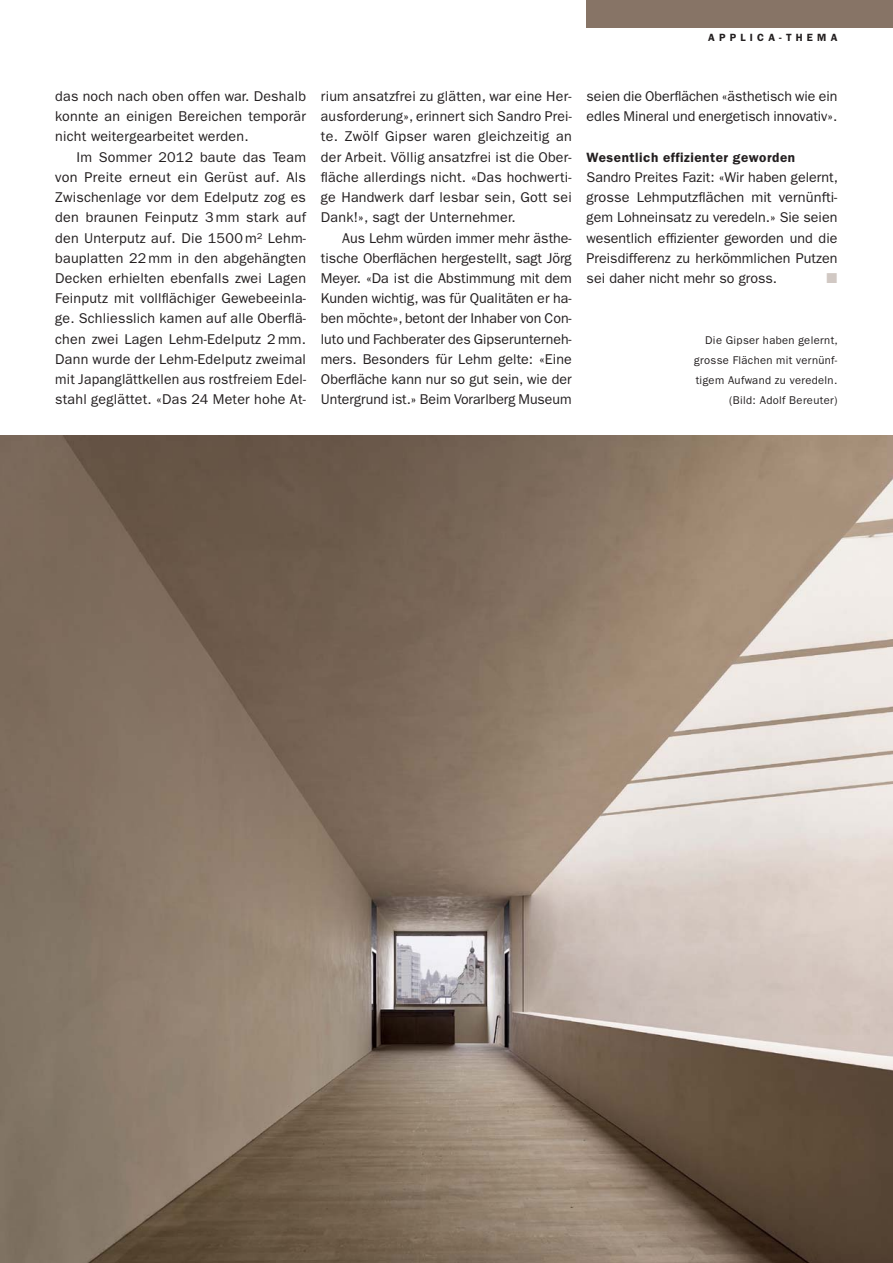
<style>
.page{position:relative;width:893px;height:1263px;background:#fff}
.page>*{position:absolute;margin:0;border:0;box-sizing:border-box;transform-origin:0 0}
.t1{font:14.25px/20.2px "ITC Franklin Gothic Std";color:#231f20;text-align:justify}
.t2{font:14.25px "Zapf Dingbats Std";color:#d1c8c3}
.t3{font:600 13.5px "ITC Franklin Gothic Std";letter-spacing:.04em;color:#231f20}
.t4{font:11.25px/20.2px "ITC Franklin Gothic Std";letter-spacing:.03em;color:#231f20;text-align:right}
.t5{font:600 10.5px "ITC Franklin Gothic Std";letter-spacing:.4em;color:#231f20}
</style>
<div class="page">
<div style="left:587px;top:0;width:306px;height:28px;background:#877466"></div>
<img style="left:0;top:436px;width:893px;height:827px">
<p class="t5" style="left:708px;top:34px;width:131px">APPLICA-THEMA</p>
<p class="t1" style="left:55px;top:87px;width:252px">das noch nach oben offen war. Deshalb konnte an einigen Bereichen temporär nicht weitergearbeitet werden.</p>
<p class="t1" style="left:55px;top:148px;width:252px;text-indent:21px">Im Sommer 2012 baute das Team von Preite erneut ein Gerüst auf. Als Zwischenlage vor dem Edelputz zog es den braunen Feinputz 3 mm stark auf den Unterputz auf. Die 1500 m2 Lehm&shy;bauplatten 22 mm in den abgehängten Decken erhielten ebenfalls zwei Lagen Feinputz mit vollflächiger Gewebeeinla&shy;ge. Schliesslich kamen auf alle Oberflä&shy;chen zwei Lagen Lehm-Edelputz 2 mm.<br>Dann wurde der Lehm-Edelputz zweimal mit Japanglättkellen aus rostfreiem Edel&shy;stahl geglättet. «Das 24 Meter hohe At-</p>
<p class="t1" style="left:321px;top:87px;width:252px">rium ansatzfrei zu glätten, war eine Her&shy;ausforderung», erinnert sich Sandro Prei&shy;te. Zwölf Gipser waren gleichzeitig an der Arbeit. Völlig ansatzfrei ist die Ober&shy;fläche allerdings nicht. «Das hochwerti&shy;ge Handwerk darf lesbar sein, Gott sei Dank!», sagt der Unternehmer.</p>
<p class="t1" style="left:321px;top:229px;width:252px;text-indent:21px">Aus Lehm würden immer mehr ästhe&shy;tische Oberflächen hergestellt, sagt Jörg Meyer. «Da ist die Abstimmung mit dem Kunden wichtig, was für Qualitäten er ha&shy;ben möchte», betont der Inhaber von Con&shy;luto und Fachberater des Gipserunterneh&shy;mers. Besonders für Lehm gelte: «Eine Oberfläche kann nur so gut sein, wie der Untergrund ist.» Beim Vorarlberg Museum</p>
<p class="t1" style="left:587px;top:87px;width:252px">seien die Oberflächen «ästhetisch wie ein edles Mineral und energetisch innovativ».</p>
<p class="t3" style="left:587px;top:152px;width:210px">Wesentlich effizienter geworden</p>
<p class="t1" style="left:587px;top:168px;width:253px">Sandro Preites Fazit: «Wir haben gelernt, grosse Lehmputzflächen mit vernünfti&shy;gem Lohneinsatz zu veredeln.» Sie seien wesentlich effizienter geworden und die Preisdifferenz zu herkömmlichen Putzen sei daher nicht mehr so gross.</p>
<p class="t2" style="left:826px;top:270px;width:12px">■</p>
<p class="t4" style="left:694px;top:331px;width:145px">Die Gipser haben gelernt, grosse Flächen mit vernünf&shy;tigem Aufwand zu veredeln. (Bild: Adolf Bereuter)</p>
</div>
